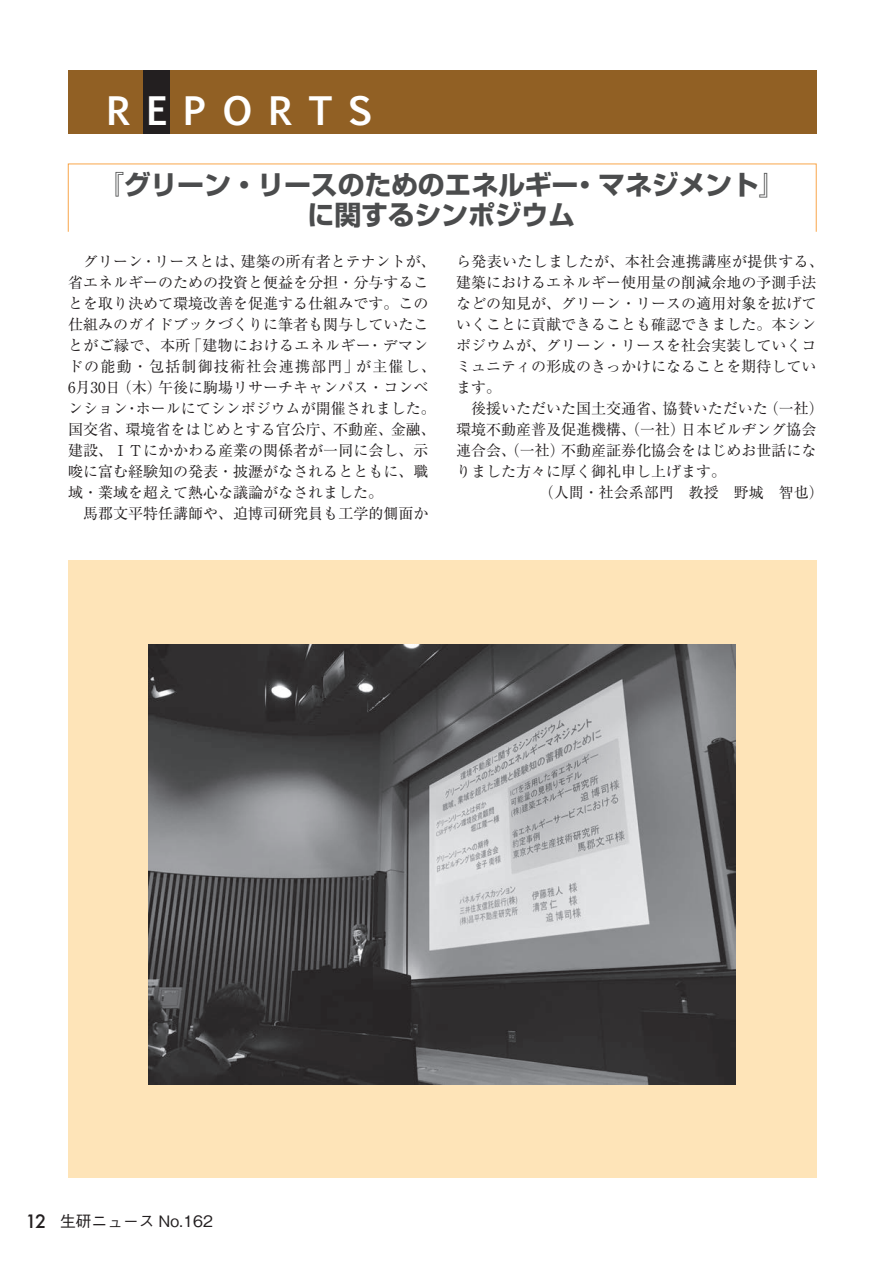
<style>
.page{position:relative;width:893px;height:1263px;background:#fff}
.page>*{position:absolute;margin:0;border:0;box-sizing:border-box;transform-origin:0 0}
.t1{font:700 37.5px "Euphemia UCAS";letter-spacing:.42em;color:#fff}
.t2{font:700 27px/30px "Shin Go Pro";letter-spacing:-.01em;color:#4b4c4d;text-align:center}
.t3{font:500 15.75px "Gothic BBB Pro";color:#231f20}
.t4{font:15px/21px "Ryumin Pro";color:#231f20}
.t5{font:15px "Ryumin Pro";letter-spacing:.025em;color:#231f20}
.s1{font-family:"Futura";font-size:18px}
</style>
<div class="page">
<div style="left:68px;top:70px;width:748px;height:64px;background:#916024"></div>
<div style="left:143px;top:70px;width:26px;height:64px;background:#231f20"></div>
<div style="left:68px;top:560px;width:748px;height:618px;background:#fee4b8"></div>
<img style="left:149px;top:645px;width:587px;height:439px">
<h1 class="t1" style="left:107px;top:83px;width:268px">REPORTS</h1>
<h2 class="t2" style="left:97px;top:167px;width:690px">『グリーン・リースのためのエネルギー・マネジメント』に関するシンポジウム</h2>
<p class="t4" style="left:68px;top:250px;width:369px">　グリーン・リースとは、建築の所有者とテナントが、省エネルギーのための投資と便益を分担・分与することを取り決めて環境改善を促進する仕組みです。この仕組みのガイドブックづくりに筆者も関与していたことがご縁で、本所｢建物におけるエネルギー・デマンドの能動・包括制御技術社会連携部門｣が主催し、<br>6月30日（木）午後に駒場リサーチキャンパス・コンベンション・ホールにてシンポジウムが開催されました。国交省、環境省をはじめとする官公庁、不動産、金融、建設、ＩＴにかかわる産業の関係者が一同に会し、示唆に富む経験知の発表・披瀝がなされるとともに、職域・業域を超えて熱心な議論がなされました。<br>　馬郡文平特任講師や、迫博司研究員も工学的側面か</p>
<p class="t5" style="left:456px;top:250px;width:369px">ら発表いたしましたが、本社会連携講座が提供する、</p>
<p class="t4" style="left:456px;top:271px;width:362px">建築におけるエネルギー使用量の削減余地の予測手法</p>
<p class="t4" style="left:456px;top:292px;width:362px">などの知見が、グリーン・リースの適用対象を拡げて</p>
<p class="t4" style="left:456px;top:313px;width:362px">いくことに貢献できることも確認できました。本シン</p>
<p class="t4" style="left:456px;top:334px;width:362px">ポジウムが、グリーン・リースを社会実装していくコ</p>
<p class="t4" style="left:456px;top:355px;width:362px">ミュニティの形成のきっかけになることを期待してい</p>
<p class="t4" style="left:456px;top:376px;width:46px">ます。</p>
<p class="t4" style="left:456px;top:397px;width:369px">　後援いただいた国土交通省、協賛いただいた（一社）</p>
<p class="t4" style="left:456px;top:418px;width:362px">環境不動産普及促進機構、（一社）日本ビルヂング協会</p>
<p class="t4" style="left:456px;top:439px;width:362px">連合会、（一社）不動産証券化協会をはじめお世話にな</p>
<p class="t4" style="left:456px;top:460px;width:271px">りました方々に厚く御礼申し上げます。</p>
<p class="t4" style="left:539px;top:481px;width:286px">（人間・社会系部門　教授　野城　智也）</p>
<p class="t3" style="left:26px;top:1208px;width:189px"><span class="s1">12</span> 生研ニュース No.162</p>
</div>
